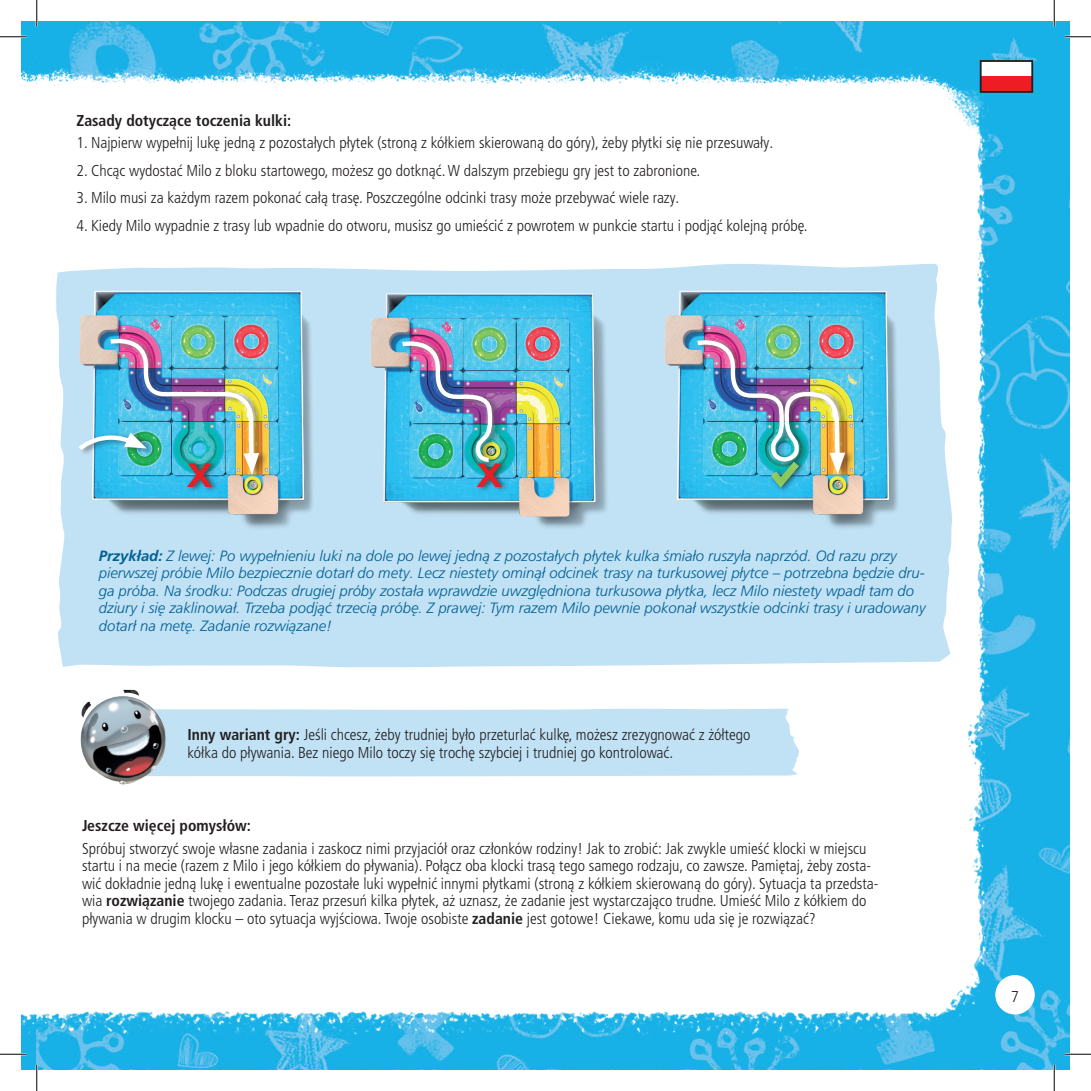
<style>
.page{position:relative;width:1091px;height:1091px;background:#fff}
.page>*{position:absolute;margin:0;border:0;box-sizing:border-box;transform-origin:0 0}
.Fließtext_Normal{font:700 condensed 33.43px "Frutiger LT Pro";color:#e81e24;scale:1.34 1}
.Fließtext_Normal-2{font:300 condensed 15.75px/17.5px "Frutiger LT Pro";color:#231f20}
.Fließtext_Normal-3{font:700 condensed 15.75px "Frutiger LT Pro";color:#231f20}
.t1{font:300 15.75px "Frutiger LT Pro";color:#231f20;scale:.9 1}
.Fließtext_Normal-4{font:italic 300 14.88px/17.5px "Frutiger LT Pro";color:#006095}
.s1{font-weight:700}
</style>
<div class="page">
<img style="left:22px;top:22px;width:1047px;height:1047px">
<img style="left:22px;top:57px;width:16px;height:977px">
<img style="left:38px;top:57px;width:976px;height:977px">
<svg style="left:56px;top:263px;width:897px;height:404px;background:#c5e3f4"></svg>
<div style="left:167px;top:708px;width:633px;height:68px;background:#c1e1f4"></div>
<div style="left:995px;top:975px;width:39px;height:39px;background:#fff;border-radius:50%"></div>
<div style="left:980px;top:61px;width:52px;height:15px;background:#fff"></div>
<div style="left:980px;top:76px;width:52px;height:16px;background:#ee1d23"></div>
<div style="left:979px;top:60px;width:54px;height:33px;border:2px solid #231f20"></div>
<img style="left:77px;top:690px;width:90px;height:95px">
<img style="left:369px;top:283px;width:253px;height:253px">
<img style="left:76px;top:283px;width:253px;height:253px">
<img style="left:662px;top:283px;width:252px;height:253px">
<div style="left:110px;top:335px;width:159px;height:146px;background:#231f20;opacity:.5"></div>
<img style="left:76px;top:335px;width:183px;height:140px">
<div style="left:402px;top:338px;width:100px;height:131px;background:#231f20;opacity:.5"></div>
<img style="left:398px;top:337px;width:100px;height:127px">
<div style="left:697px;top:337px;width:157px;height:144px;background:#231f20;opacity:.5"></div>
<div style="left:185px;top:459px;width:34px;height:33px;background:#231f20;opacity:.7"></div>
<div style="left:768px;top:457px;width:38px;height:36px;background:#231f20;opacity:.7"></div>
<img style="left:693px;top:336px;width:152px;height:151px">
<div style="left:767px;top:459px;width:33px;height:28px;background:#fff;opacity:.3"></div>
<div style="left:475px;top:459px;width:34px;height:33px;background:#231f20;opacity:.7"></div>
<hr style="left:0;top:36px;width:26px;height:2px;background:#fff">
<hr style="left:1064px;top:36px;width:26px;height:2px;background:#fff">
<hr style="left:0;top:1053px;width:26px;height:2px;background:#fff">
<hr style="left:1064px;top:1053px;width:26px;height:2px;background:#fff">
<hr style="left:36px;top:0;width:2px;height:26px;background:#fff">
<hr style="left:36px;top:1064px;width:2px;height:26px;background:#fff">
<hr style="left:1053px;top:0;width:2px;height:26px;background:#fff">
<hr style="left:1053px;top:1064px;width:2px;height:26px;background:#fff">
<svg style="left:0;top:36px;width:26px;height:1px"></svg>
<svg style="left:1064px;top:36px;width:26px;height:1px"></svg>
<svg style="left:0;top:1053px;width:26px;height:1px"></svg>
<svg style="left:1064px;top:1053px;width:26px;height:1px"></svg>
<svg style="left:36px;top:0;width:1px;height:26px"></svg>
<svg style="left:36px;top:1064px;width:1px;height:26px"></svg>
<svg style="left:1053px;top:0;width:1px;height:26px"></svg>
<svg style="left:1053px;top:1064px;width:1px;height:26px"></svg>
<p class="Fließtext_Normal-3" style="left:76px;top:111px;width:216px">Zasady dotyczące toczenia kulki:</p>
<p class="Fließtext_Normal-2" style="left:76px;top:134px;width:698px">1. Najpierw wypełnij lukę jedną z pozostałych płytek (stroną z kółkiem skierowaną do góry), żeby płytki się nie przesuwały.</p>
<p class="Fließtext_Normal-2" style="left:76px;top:162px;width:625px">2. Chcąc wydostać Milo z bloku startowego, możesz go dotknąć. W dalszym przebiegu gry jest to zabronione.</p>
<p class="Fließtext_Normal-2" style="left:76px;top:189px;width:604px">3. Milo musi za każdym razem pokonać całą trasę. Poszczególne odcinki trasy może przebywać wiele razy.</p>
<p class="Fließtext_Normal-2" style="left:76px;top:217px;width:732px">4. Kiedy Milo wypadnie z trasy lub wpadnie do otworu, musisz go umieścić z powrotem w punkcie startu i podjąć kolejną próbę.</p>
<p class="Fließtext_Normal" style="left:187px;top:455px;width:21px">X</p>
<p class="Fließtext_Normal" style="left:476px;top:455px;width:21px">X</p>
<p class="Fließtext_Normal-4" style="left:99px;top:546px;width:828px"><span class="s1">Przykład:</span> Z lewej: Po wypełnieniu luki na dole po lewej jedną z pozostałych płytek kulka śmiało ruszyła naprzód. Od razu przy pierwszej próbie Milo bezpiecznie dotarł do mety. Lecz niestety ominął odcinek trasy na turkusowej płytce – potrzebna będzie dru&shy;ga próba. Na środku: Podczas drugiej próby została wprawdzie uwzględniona turkusowa płytka, lecz Milo niestety wpadł tam do dziury i się zaklinował. Trzeba podjąć trzecią próbę. Z prawej: Tym razem Milo pewnie pokonał wszystkie odcinki trasy i uradowany dotarł na metę. Zadanie rozwiązane!</p>
<p class="Fließtext_Normal-2" style="left:187px;top:726px;width:564px"><span class="s1">Inny wariant gry:</span> Jeśli chcesz, żeby trudniej było przeturlać kulkę, możesz zrezygnować z żółtego kółka do pływania. Bez niego Milo toczy się trochę szybciej i trudniej go kontrolować.</p>
<p class="Fließtext_Normal-3" style="left:82px;top:816px;width:170px">Jeszcze więcej pomysłów:</p>
<p class="Fließtext_Normal-2" style="left:82px;top:839px;width:798px">Spróbuj stworzyć swoje własne zadania i zaskocz nimi przyjaciół oraz członków rodziny! Jak to zrobić: Jak zwykle umieść klocki w miejscu startu i na mecie (razem z Milo i jego kółkiem do pływania). Połącz oba klocki trasą tego samego rodzaju, co zawsze. Pamiętaj, żeby zosta&shy;wić dokładnie jedną lukę i ewentualne pozostałe luki wypełnić innymi płytkami (stroną z kółkiem skierowaną do góry). Sytuacja ta przedsta&shy;wia <span class="s1">rozwiązanie</span> twojego zadania. Teraz przesuń kilka płytek, aż uznasz, że zadanie jest wystarczająco trudne. Umieść Milo z kółkiem do pływania w drugim klocku – oto sytuacja wyjściowa. Twoje osobiste <span class="s1">zadanie</span> jest gotowe! Ciekawe, komu uda się je rozwiązać?</p>
<p class="t1" style="left:1011px;top:986px;width:10px">7</p>
</div>
